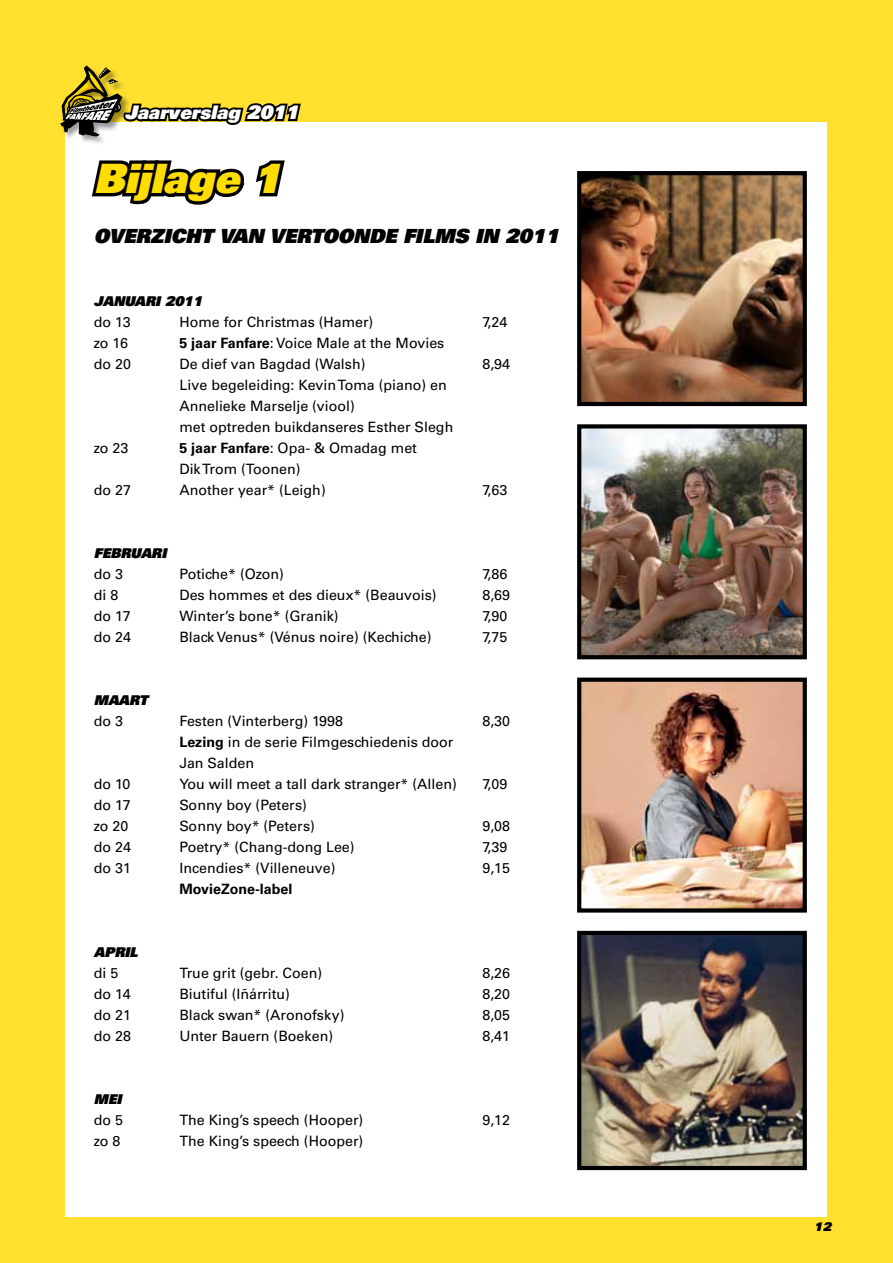
<style>
.page{position:relative;width:893px;height:1263px;background:#ffe02e}
.page>*{position:absolute;margin:0;border:0;box-sizing:border-box;transform-origin:0 0}
.t1{font:40.5px "Univers LT Std X Black Obl";color:#fd0}
.t2{font:19.5px "Univers LT Std X Black Obl";letter-spacing:-.01em;color:#000}
.t3{font:18.6px "Univers LT Std X Black Obl";color:#fff}
.t4{font:14.25px/21px "Univers LT Std";color:#000}
.t5{font:700 14.25px "Univers LT Std";color:#000}
.t6{font:13.5px "Univers LT Std X Black Obl";letter-spacing:-.01em;color:#000}
.t7{font:12px "Univers LT Std X Black Obl";color:#000}
.s1{font-weight:700}
</style>
<div class="page">
<div style="left:66px;top:122px;width:761px;height:1094px;background:#fff"></div>
<div style="left:61px;top:66px;width:70px;height:79px;background:#000;opacity:.39"></div>
<svg style="left:61px;top:66px;width:240px;height:73px"></svg>
<svg style="left:91px;top:160px;width:194px;height:45px"></svg>
<img style="left:582px;top:176px;width:220px;height:225px">
<div style="left:577px;top:171px;width:230px;height:235px;border:4px solid #000"></div>
<img style="left:582px;top:429px;width:220px;height:225px">
<div style="left:577px;top:424px;width:230px;height:235px;border:4px solid #000"></div>
<img style="left:582px;top:682px;width:220px;height:225px">
<div style="left:577px;top:677px;width:230px;height:235px;border:4px solid #000"></div>
<img style="left:582px;top:936px;width:220px;height:229px">
<div style="left:577px;top:931px;width:230px;height:239px;border:4px solid #000"></div>
<h3 class="t3" style="left:125px;top:100px;width:176px">JAARVERSLAG 2011</h3>
<h1 class="t1" style="left:94px;top:152px;width:190px">BIJLAGE 1</h1>
<h2 class="t2" style="left:94px;top:223px;width:71px">OVERZICHT</h2>
<h2 class="t2" style="left:219px;top:223px;width:16px">VAN</h2>
<h2 class="t2" style="left:269px;top:223px;width:57px">VERTOOND</h2>
<h2 class="t2" style="left:384px;top:223px;width:176px">E FILMS IN 2011</h2>
<p class="t6" style="left:94px;top:292px;width:110px">JANUARI 2011</p>
<p class="t4" style="left:94px;top:312px;width:39px">do 13</p>
<p class="t4" style="left:179px;top:312px;width:195px">Home for Christmas (Hamer)</p>
<p class="t4" style="left:482px;top:312px;width:27px">7,24</p>
<p class="t4" style="left:94px;top:333px;width:36px">zo 16</p>
<p class="t4" style="left:179px;top:333px;width:266px"><span class="s1">5 jaar Fanfare</span>: Voice Male at the Movies</p>
<p class="t4" style="left:94px;top:354px;width:39px">do 20</p>
<p class="t4" style="left:179px;top:354px;width:188px">De dief van Bagdad (Walsh)</p>
<p class="t4" style="left:482px;top:354px;width:29px">8,94</p>
<p class="t4" style="left:179px;top:375px;width:275px">Live begeleiding: Kevin Toma (piano) en<br>Annelieke Marselje (viool)<br>met optreden buikdanseres Esther Slegh</p>
<p class="t4" style="left:94px;top:438px;width:36px">zo 23</p>
<p class="t4" style="left:179px;top:438px;width:239px"><span class="s1">5 jaar Fanfare</span>: Opa- &amp; Omadag met<br>Dik Trom (Toonen)</p>
<p class="t4" style="left:94px;top:480px;width:39px">do 27</p>
<p class="t4" style="left:179px;top:480px;width:148px">Another year* (Leigh)</p>
<p class="t4" style="left:482px;top:480px;width:27px">7,63</p>
<p class="t6" style="left:94px;top:544px;width:74px">FEBRUARI</p>
<p class="t4" style="left:94px;top:564px;width:31px">do 3</p>
<p class="t4" style="left:179px;top:564px;width:106px">Potiche* (Ozon)</p>
<p class="t4" style="left:482px;top:564px;width:27px">7,86</p>
<p class="t4" style="left:94px;top:585px;width:26px">di 8</p>
<p class="t4" style="left:179px;top:585px;width:259px">Des hommes et des dieux* (Beauvois)</p>
<p class="t4" style="left:482px;top:585px;width:29px">8,69</p>
<p class="t4" style="left:94px;top:606px;width:39px">do 17</p>
<p class="t4" style="left:179px;top:606px;width:161px">Winter’s bone* (Granik)</p>
<p class="t4" style="left:482px;top:606px;width:27px">7,90</p>
<p class="t4" style="left:94px;top:627px;width:39px">do 24</p>
<p class="t4" style="left:179px;top:627px;width:254px">Black Venus* (Vénus noire) (Kechiche)</p>
<p class="t4" style="left:482px;top:627px;width:27px">7,75</p>
<p class="t6" style="left:94px;top:691px;width:55px">MAART</p>
<p class="t4" style="left:94px;top:711px;width:31px">do 3</p>
<p class="t4" style="left:179px;top:711px;width:165px">Festen (Vinterberg) 1998</p>
<p class="t4" style="left:482px;top:711px;width:29px">8,30</p>
<p class="t4" style="left:179px;top:732px;width:276px"><span class="s1">Lezing</span> in de serie Filmgeschiedenis door<br>Jan Salden</p>
<p class="t4" style="left:94px;top:774px;width:38px">do 10</p>
<p class="t4" style="left:179px;top:774px;width:279px">You will meet a tall dark stranger* (Allen)</p>
<p class="t4" style="left:482px;top:774px;width:27px">7,09</p>
<p class="t4" style="left:94px;top:795px;width:39px">do 17</p>
<p class="t4" style="left:179px;top:795px;width:129px">Sonny boy (Peters)</p>
<p class="t4" style="left:94px;top:816px;width:36px">zo 20</p>
<p class="t4" style="left:179px;top:816px;width:137px">Sonny boy* (Peters)</p>
<p class="t4" style="left:482px;top:816px;width:29px">9,08</p>
<p class="t4" style="left:94px;top:837px;width:39px">do 24</p>
<p class="t4" style="left:179px;top:837px;width:177px">Poetry* (Chang-dong Lee)</p>
<p class="t4" style="left:482px;top:837px;width:27px">7,39</p>
<p class="t4" style="left:94px;top:858px;width:39px">do 31</p>
<p class="t4" style="left:179px;top:858px;width:158px">Incendies* (Villeneuve)</p>
<p class="t4" style="left:482px;top:858px;width:29px">9,15</p>
<p class="t5" style="left:179px;top:881px;width:114px">MovieZone-label</p>
<p class="t6" style="left:94px;top:943px;width:45px">APRIL</p>
<p class="t4" style="left:94px;top:963px;width:26px">di 5</p>
<p class="t4" style="left:179px;top:963px;width:144px">True grit (gebr. Coen)</p>
<p class="t4" style="left:482px;top:963px;width:29px">8,26</p>
<p class="t4" style="left:94px;top:984px;width:38px">do 14</p>
<p class="t4" style="left:179px;top:984px;width:112px">Biutiful (Iñárritu)</p>
<p class="t4" style="left:482px;top:984px;width:29px">8,20</p>
<p class="t4" style="left:94px;top:1005px;width:39px">do 21</p>
<p class="t4" style="left:179px;top:1005px;width:167px">Black swan* (Aronofsky)</p>
<p class="t4" style="left:482px;top:1005px;width:29px">8,05</p>
<p class="t4" style="left:94px;top:1026px;width:39px">do 28</p>
<p class="t4" style="left:179px;top:1026px;width:155px">Unter Bauern (Boeken)</p>
<p class="t4" style="left:482px;top:1026px;width:29px">8,41</p>
<p class="t6" style="left:94px;top:1090px;width:29px">MEI</p>
<p class="t4" style="left:94px;top:1110px;width:31px">do 5</p>
<p class="t4" style="left:179px;top:1110px;width:185px">The King’s speech (Hooper)</p>
<p class="t4" style="left:482px;top:1110px;width:29px">9,12</p>
<p class="t4" style="left:94px;top:1131px;width:28px">zo 8</p>
<p class="t4" style="left:179px;top:1131px;width:185px">The King’s speech (Hooper)</p>
<p class="t7" style="left:814px;top:1218px;width:18px">12</p>
</div>
